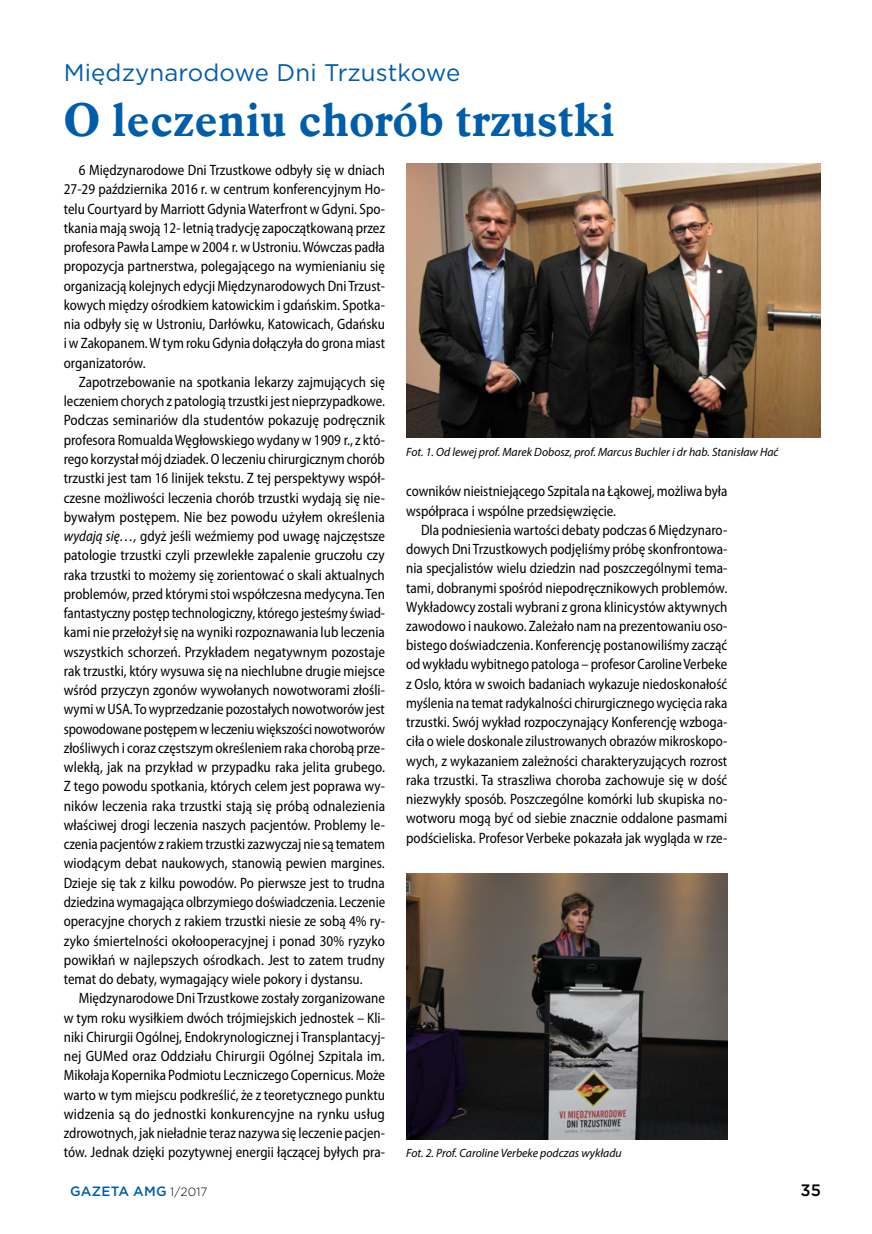
<style>
.page{position:relative;width:872px;height:1234px;background:#fff}
.page>*{position:absolute;margin:0;border:0;box-sizing:border-box;transform-origin:0 0}
.t1{font:700 46.5px "Aldine 721 EU";letter-spacing:.005em;color:#005da9}
.t2{font:24px "Gotham";letter-spacing:.005em;color:#005da9}
.t3{font:500 16.5px "Gotham";color:#000}
.t4{font:semi-condensed 15px/19.2px "Myriad Pro";color:#000;text-align:justify;scale:.95 1}
.t5{font:semi-condensed 15px/19.2px "Myriad Pro";color:#000;scale:.94 1}
.t6{font:500 13.5px "Gotham";letter-spacing:.015em;color:#005da9}
.t7{font:italic 12px "Myriad Pro";color:#000}
.s1{font-style:italic}
.s2{font-weight:300;font-size:12px;color:#000}
</style>
<div class="page">
<img style="left:406px;top:164px;width:415px;height:273px">
<img style="left:406px;top:873px;width:321px;height:265px">
<h2 class="t2" style="left:64px;top:57px;width:398px">Międzynarodowe Dni Trzustkowe</h2>
<h1 class="t1" style="left:64px;top:92px;width:552px">O leczeniu chorób trzustki</h1>
<p class="t4" style="left:64px;top:160px;width:340px;text-indent:15px">6 Międzynarodowe Dni Trzustkowe odbyły się w dniach 27-29 października 2016 r. w centrum konferencyjnym Ho&shy;telu Courtyard by Marriott Gdynia Waterfront w Gdyni. Spo&shy;tkania mają swoją 12- letnią tradycję zapoczątkowaną przez profesora Pawła Lampe w 2004 r. w Ustroniu. Wówczas padła propozycja partnerstwa, polegającego na wymienianiu się organizacją kolejnych edycji Międzynarodowych Dni Trzust&shy;kowych między ośrodkiem katowickim i gdańskim. Spotka&shy;nia odbyły się w Ustroniu, Darłówku, Katowicach, Gdańsku i w Zakopanem. W tym roku Gdynia dołączyła do grona miast organizatorów.</p>
<p class="t4" style="left:64px;top:372px;width:340px;text-indent:15px">Zapotrzebowanie na spotkania lekarzy zajmujących się leczeniem chorych z patologią trzustki jest nieprzypadkowe.<br>Podczas seminariów dla studentów pokazuję podręcznik profesora Romualda Węgłowskiego wydany w 1909 r., z któ&shy;rego korzystał mój dziadek. O leczeniu chirurgicznym chorób trzustki jest tam 16 linijek tekstu. Z tej perspektywy współ&shy;czesne możliwości leczenia chorób trzustki wydają się nie&shy;bywałym postępem. Nie bez powodu użyłem określenia <span class="s1">wydają się…,</span> gdyż jeśli weźmiemy pod uwagę najczęstsze patologie trzustki czyli przewlekłe zapalenie gruczołu czy raka trzustki to możemy się zorientować o skali aktualnych problemów, przed którymi stoi współczesna medycyna. Ten fantastyczny postęp technologiczny, którego jesteśmy świad&shy;kami nie przełożył się na wyniki rozpoznawania lub leczenia wszystkich schorzeń. Przykładem negatywnym pozostaje rak trzustki, który wysuwa się na niechlubne drugie miejsce wśród przyczyn zgonów wywołanych nowotworami złośli&shy;wymi w USA. To wyprzedzanie pozostałych nowotworów jest spowodowane postępem w leczeniu większości nowotworów złośliwych i coraz częstszym określeniem raka chorobą prze&shy;wlekłą, jak na przykład w przypadku raka jelita grubego.<br>Z tego powodu spotkania, których celem jest poprawa wy&shy;ników leczenia raka trzustki stają się próbą odnalezienia właściwej drogi leczenia naszych pacjentów. Problemy le&shy;czenia pacjentów z rakiem trzustki zazwyczaj nie są tematem wiodącym debat naukowych, stanowią pewien margines.<br>Dzieje się tak z kilku powodów. Po pierwsze jest to trudna dziedzina wymagająca olbrzymiego doświadczenia. Leczenie operacyjne chorych z rakiem trzustki niesie ze sobą 4% ry&shy;zyko śmiertelności okołooperacyjnej i ponad 30% ryzyko powikłań w najlepszych ośrodkach. Jest to zatem trudny temat do debaty, wymagający wiele pokory i dystansu.</p>
<p class="t4" style="left:64px;top:988px;width:339px;text-indent:15px">Międzynarodowe Dni Trzustkowe zostały zorganizowane w tym roku wysiłkiem dwóch trójmiejskich jednostek – Kli&shy;niki Chirurgii Ogólnej, Endokrynologicznej i Transplantacyj&shy;nej GUMed oraz Oddziału Chirurgii Ogólnej Szpitala im.<br>Mikołaja Kopernika Podmiotu Leczniczego Copernicus. Może warto w tym miejscu podkreślić, że z teoretycznego punktu widzenia są do jednostki konkurencyjne na rynku usług zdrowotnych, jak nieładnie teraz nazywa się leczenie pacjen&shy;tów. Jednak dzięki pozytywnej energii łączącej byłych pra-</p>
<p class="t7" style="left:406px;top:444px;width:374px">Fot. 1. Od lewej prof. Marek Dobosz, prof. Marcus Buchler i dr hab. Stanisław Hać</p>
<p class="t5" style="left:406px;top:481px;width:343px">cowników nieistniejącego Szpitala na Łąkowej, możliwa była współpraca i wspólne przedsięwzięcie.</p>
<p class="t4" style="left:406px;top:520px;width:339px;text-indent:15px">Dla podniesienia wartości debaty podczas 6 Międzynaro&shy;dowych Dni Trzustkowych podjęliśmy próbę skonfrontowa&shy;nia specjalistów wielu dziedzin nad poszczególnymi tema&shy;tami, dobranymi spośród niepodręcznikowych problemów.<br>Wykładowcy zostali wybrani z grona klinicystów aktywnych zawodowo i naukowo. Zależało nam na prezentowaniu oso&shy;bistego doświadczenia. Konferencję postanowiliśmy zacząć od wykładu wybitnego patologa – profesor Caroline Verbeke z Oslo, która w swoich badaniach wykazuje niedoskonałość myślenia na temat radykalności chirurgicznego wycięcia raka trzustki. Swój wykład rozpoczynający Konferencję wzboga&shy;ciła o wiele doskonale zilustrowanych obrazów mikroskopo&shy;wych, z wykazaniem zależności charakteryzujących rozrost raka trzustki. Ta straszliwa choroba zachowuje się w dość niezwykły sposób. Poszczególne komórki lub skupiska no&shy;wotworu mogą być od siebie znacznie oddalone pasmami podścieliska. Profesor Verbeke pokazała jak wygląda w rze-</p>
<p class="t7" style="left:406px;top:1145px;width:217px">Fot. 2. Prof. Caroline Verbeke podczas wykładu</p>
<p class="t6" style="left:70px;top:1182px;width:139px">GAZETA AMG <span class="s2">1/2017</span></p>
<p class="t3" style="left:800px;top:1179px;width:22px">35</p>
</div>
